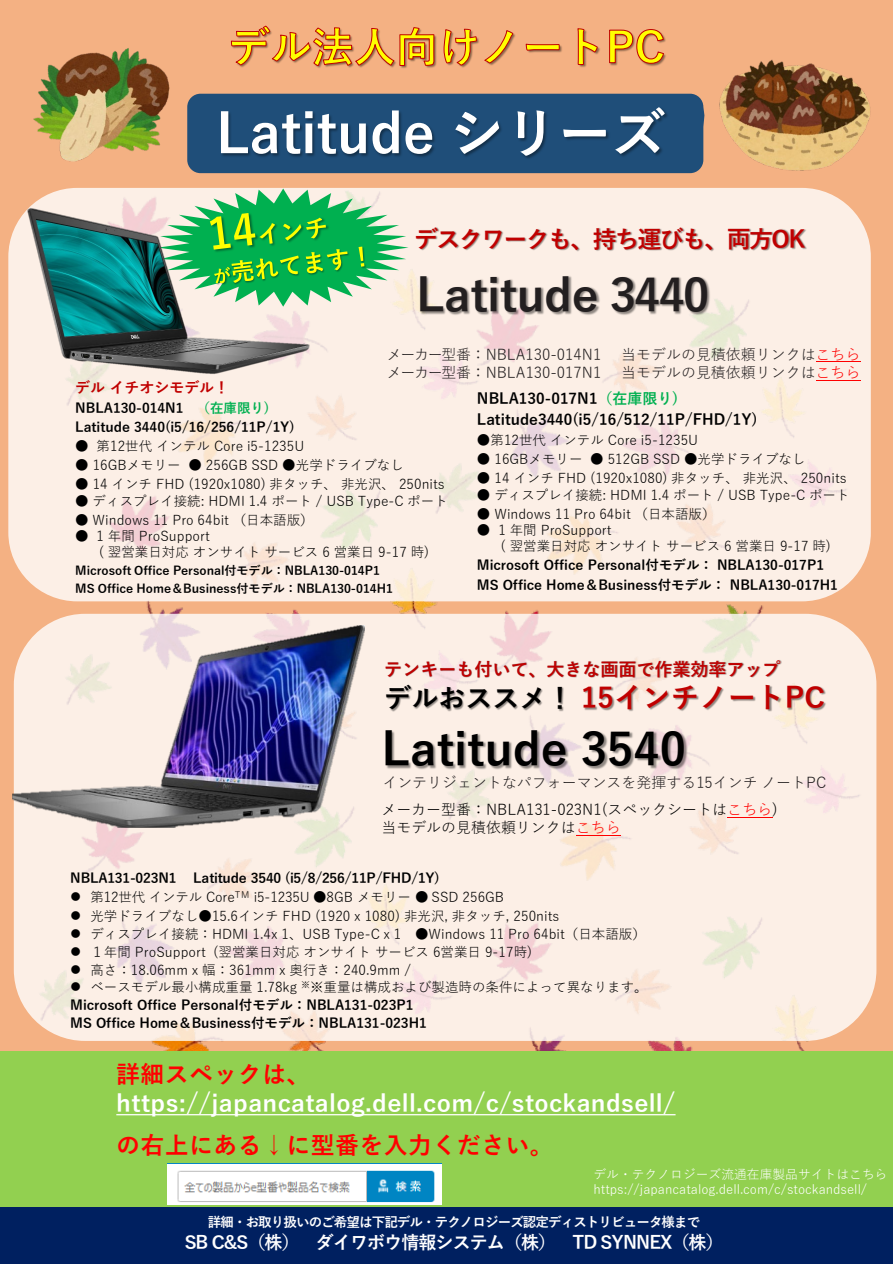
<style>
.page{position:relative;width:893px;height:1264px;background:#fff}
.page>*{position:absolute;margin:0;border:0;box-sizing:border-box;transform-origin:0 0}
.t1{font:700 54px "Yu Gothic";letter-spacing:-.005em;color:#fff}
.t2{font:700 45.75px "Yu Gothic";letter-spacing:-.015em;color:#231f20}
.t3{font:700 45.75px "Yu Gothic";color:#000}
.t4{font:700 28.5px "Yu Gothic";color:#c00000}
.t5{font:700 24px/28.8px "Yu Gothic";letter-spacing:.015em;color:#fff}
.t6{font:700 24px "Yu Gothic";letter-spacing:.015em;color:#f00}
.t7{font:700 24px "Yu Gothic";letter-spacing:-.07em;color:#c00000}
.t8{font:700 18px "Yu Gothic";letter-spacing:-.05em;color:#fff}
.t9{font:700 18px "Yu Gothic";color:#c00000}
.t10{font:15px "Yu Gothic";color:#231f20}
.t11{font:700 15px "Yu Gothic";letter-spacing:.005em;color:#000}
.t12{font:15px/18px "Yu Gothic";color:#000}
.t13{font:700 15px "Yu Gothic";color:#c00000}
.t14{font:13.5px/16.2px "Yu Gothic";color:#000}
.t15{font:700 13.5px "Yu Gothic";letter-spacing:-.005em;color:#000}
.t16{font:700 13.5px "Yu Gothic";letter-spacing:-.065em;color:#fff}
.t17{font:12.75px/15.3px "Yu Gothic";color:#fff}
.t18{font:700 12px "Yu Gothic";letter-spacing:-.005em;color:#000}
.s1{color:#f00}
.s2{color:#00b050}
.s3{font-size:27px;color:#000}
</style>
<div class="page">
<div style="left:0;top:0;width:892px;height:1263px;background:#f4b183"></div>
<img style="left:43px;top:592px;width:450px;height:21px">
<img style="left:467px;top:983px;width:408px;height:68px">
<img style="left:17px;top:991px;width:450px;height:60px">
<div style="left:0;top:1051px;width:892px;height:155px;background:#92d050"></div>
<div style="left:0;top:1206px;width:892px;height:57px;background:#002060"></div>
<img style="left:187px;top:93px;width:228px;height:65px">
<img style="left:415px;top:93px;width:288px;height:81px">
<img style="left:230px;top:25px;width:370px;height:43px">
<svg style="left:231px;top:26px;width:366px;height:40px"></svg>
<img style="left:610px;top:36px;width:56px;height:31px">
<svg style="left:609px;top:29px;width:55px;height:35px"></svg>
<svg style="left:116px;top:1114px;width:559px;height:1px"></svg>
<img style="left:168px;top:1163px;width:273px;height:40px">
<div style="left:8px;top:188px;width:862px;height:413px;background:#fff;border-radius:69px;opacity:.8"></div>
<div style="left:14px;top:613px;width:862px;height:427px;background:#fff;border-radius:71px;opacity:.8"></div>
<img style="left:719px;top:59px;width:152px;height:112px">
<img style="left:33px;top:48px;width:137px;height:114px">
<img style="left:416px;top:217px;width:340px;height:54px">
<img style="left:756px;top:217px;width:65px;height:54px">
<img style="left:388px;top:255px;width:181px;height:101px">
<img style="left:569px;top:255px;width:12px;height:101px">
<img style="left:581px;top:255px;width:25px;height:101px">
<img style="left:606px;top:255px;width:133px;height:101px">
<img style="left:364px;top:708px;width:354px;height:102px">
<img style="left:373px;top:652px;width:420px;height:22px">
<img style="left:367px;top:674px;width:196px;height:61px">
<img style="left:563px;top:672px;width:33px;height:64px">
<img style="left:596px;top:672px;width:170px;height:64px">
<img style="left:766px;top:672px;width:79px;height:64px">
<img style="left:12px;top:625px;width:352px;height:212px">
<hr style="left:727px;top:816px;width:45px;height:1px;background:#f00">
<hr style="left:575px;top:834px;width:45px;height:1px;background:#f00">
<img style="left:167px;top:158px;width:249px;height:167px">
<svg style="left:158px;top:188px;width:250px;height:118px;background:#90d3a0"></svg>
<hr style="left:815px;top:361px;width:45px;height:1px;background:#f00">
<hr style="left:815px;top:379px;width:45px;height:1px;background:#f00">
<img style="left:8px;top:200px;width:309px;height:182px">
<p class="t1" style="left:216px;top:103px;width:451px">Latitude シリーズ</p>
<p class="t7" style="left:414px;top:225px;width:392px">デスクワークも、持ち運びも、両方OK</p>
<p class="t2" style="left:416px;top:269px;width:295px">Latitude 3440</p>
<p class="t10" style="left:387px;top:341px;width:216px">メーカー型番：NBLA130-014N1</p>
<p class="t10" style="left:621px;top:341px;width:241px">当モデルの見積依頼リンクは<span class="s1">こちら</span></p>
<p class="t10" style="left:387px;top:359px;width:216px">メーカー型番：NBLA130-017N1</p>
<p class="t10" style="left:621px;top:359px;width:241px">当モデルの見積依頼リンクは<span class="s1">こちら</span></p>
<p class="t13" style="left:75px;top:379px;width:155px">デルイチオシモデル！</p>
<p class="t15" style="left:75px;top:400px;width:196px">NBLA130-014N1 <span class="s2">（在庫限り)</span></p>
<p class="t15" style="left:75px;top:419px;width:221px">Latitude 3440(i5/16/256/11P/1Y)</p>
<p class="t14" style="left:75px;top:436px;width:231px">● 第12世代インテル Core i5-1235U</p>
<p class="t14" style="left:75px;top:455px;width:330px">● 16GBメモリー ● 256GB SSD ●光学ドライブなし</p>
<p class="t14" style="left:75px;top:474px;width:371px">● 14 インチ FHD (1920x1080) 非タッチ、非光沢、 250nits</p>
<p class="t14" style="left:75px;top:491px;width:374px">● ディスプレイ接続: HDMI 1.4 ポート / USB Type-C ポート</p>
<p class="t14" style="left:75px;top:510px;width:240px">● Windows 11 Pro 64bit （日本語版）</p>
<p class="t14" style="left:99px;top:526px;width:332px;text-indent:-24px">● 1 年間 ProSupport<br>( 翌営業日対応オンサイトサービス 6 営業日 9-17 時)</p>
<p class="t18" style="left:75px;top:564px;width:306px">Microsoft Office Personal付モデル：NBLA130-014P1</p>
<p class="t18" style="left:75px;top:581px;width:319px">MS Office Home＆Business付モデル：NBLA130-014H1</p>
<p class="t11" style="left:477px;top:390px;width:203px">NBLA130-017N1<span class="s2">（在庫限り)</span></p>
<p class="t11" style="left:477px;top:411px;width:282px">Latitude3440(i5/16/512/11P/FHD/1Y)</p>
<p class="t14" style="left:477px;top:430px;width:223px">●第12世代インテル Core i5-1235U</p>
<p class="t14" style="left:477px;top:449px;width:330px">● 16GBメモリー ● 512GB SSD ●光学ドライブなし</p>
<p class="t14" style="left:477px;top:468px;width:371px">● 14 インチ FHD (1920x1080) 非タッチ、非光沢、 250nits</p>
<p class="t14" style="left:477px;top:484px;width:374px">● ディスプレイ接続: HDMI 1.4 ポート / USB Type-C ポート</p>
<p class="t14" style="left:477px;top:503px;width:240px">● Windows 11 Pro 64bit （日本語版）</p>
<p class="t14" style="left:500px;top:520px;width:332px;text-indent:-24px">● 1 年間 ProSupport<br>( 翌営業日対応オンサイトサービス 6 営業日 9-17 時)</p>
<p class="t15" style="left:477px;top:557px;width:349px">Microsoft Office Personal付モデル： NBLA130-017P1</p>
<p class="t15" style="left:477px;top:577px;width:362px">MS Office Home＆Business付モデル： NBLA130-017H1</p>
<p class="t9" style="left:384px;top:658px;width:397px">テンキーも付いて、大きな画面で作業効率アップ</p>
<p class="t4" style="left:384px;top:681px;width:442px"><span class="s3">デルおススメ！</span> 15インチノートPC</p>
<p class="t3" style="left:381px;top:723px;width:306px">Latitude 3540</p>
<p class="t10" style="left:382px;top:768px;width:445px">インテリジェントなパフォーマンスを発揮する15インチノートPC</p>
<p class="t12" style="left:381px;top:798px;width:398px">メーカー型番：NBLA131-023N1(スペックシートは<span class="s1">こちら</span>)当モデルの見積依頼リンクは<span class="s1">こちら</span></p>
<p class="t15" style="left:70px;top:870px;width:371px">NBLA131-023N1 Latitude 3540 (i5/8/256/11P/FHD/1Y)</p>
<p class="t14" style="left:70px;top:887px;width:435px">● 第12世代インテル Core<sup>TM</sup> i5-1235U ●8GB メモリー ● SSD 256GB</p>
<p class="t14" style="left:70px;top:906px;width:490px">● 光学ドライブなし●15.6インチ FHD (1920 x 1080) 非光沢, 非タッチ, 250nits</p>
<p class="t14" style="left:70px;top:924px;width:577px">● ディスプレイ接続：HDMI 1.4x 1、USB Type-C x 1 ●Windows 11 Pro 64bit（日本語版）</p>
<p class="t14" style="left:70px;top:941px;width:463px">● １年間 ProSupport (翌営業日対応オンサイトサービス 6営業日 9-17時)</p>
<p class="t14" style="left:70px;top:959px;width:342px">● 高さ：18.06mm x 幅：361mm x 奥行き：240.9mm /</p>
<p class="t14" style="left:70px;top:977px;width:579px">● ベースモデル最小構成重量 1.78kg <sup>※</sup>※重量は構成および製造時の条件によって異なります。</p>
<p class="t15" style="left:70px;top:997px;width:345px">Microsoft Office Personal付モデル：NBLA131-023P1</p>
<p class="t15" style="left:70px;top:1014px;width:358px">MS Office Home＆Business付モデル：NBLA131-023H1</p>
<p class="t5" style="left:116px;top:1059px;width:560px"><span class="s1">詳細スペックは、</span>https://japancatalog.dell.com/c/stockandsell/</p>
<p class="t6" style="left:116px;top:1131px;width:439px">の右上にある↓に型番を入力ください。</p>
<p class="t17" style="left:593px;top:1164px;width:295px">デル・テクノロジーズ流通在庫製品サイトはこちらhttps://japancatalog.dell.com/c/stockandsell/</p>
<p class="t16" style="left:208px;top:1214px;width:494px">詳細・お取り扱いのご希望は下記デル・テクノロジーズ認定ディストリビュータ様まで</p>
<p class="t8" style="left:185px;top:1231px;width:540px">SB C&amp;S（株） ダイワボウ情報システム（株） TD SYNNEX（株）</p>
</div>
